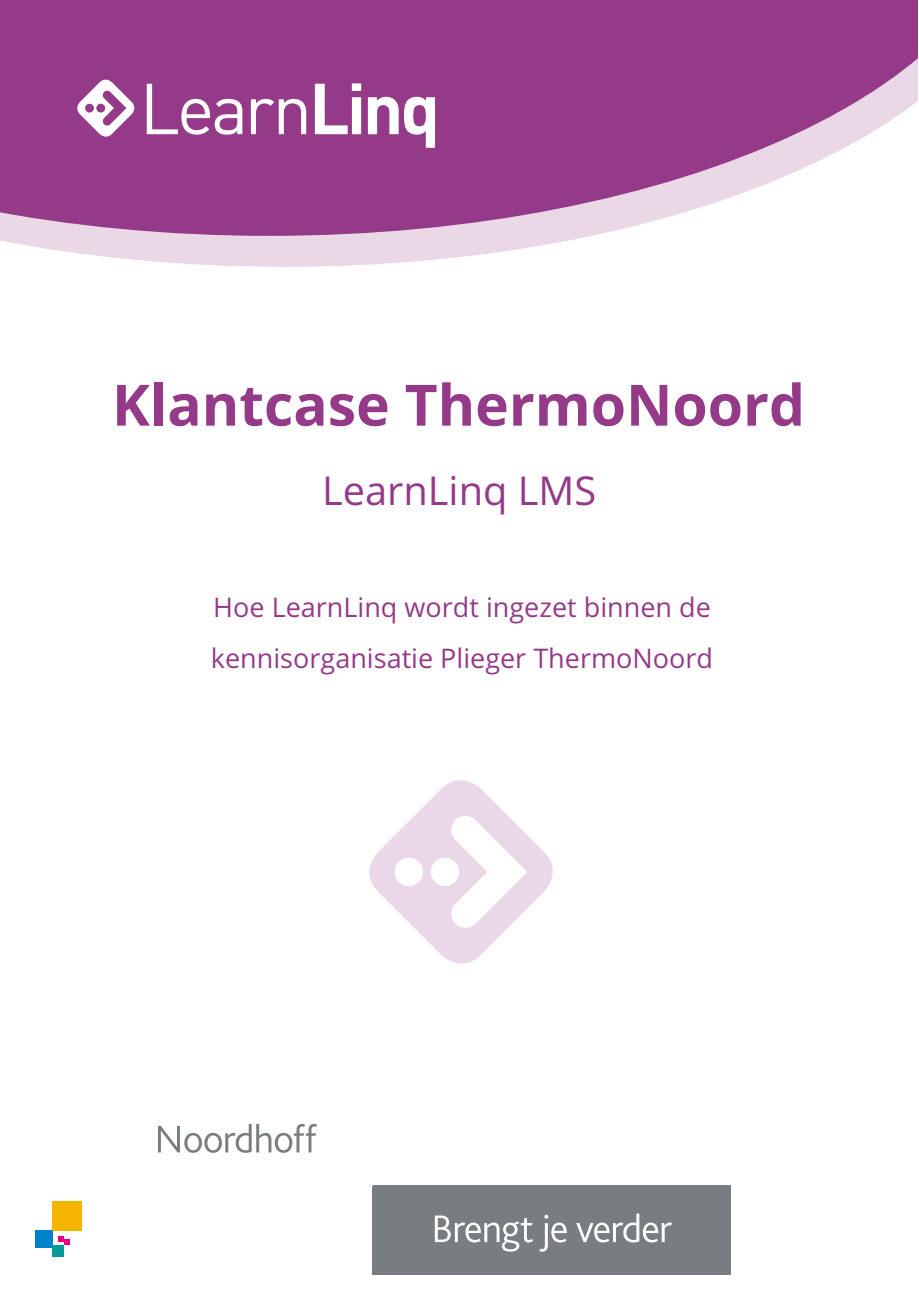
<style>
.page{position:relative;width:919px;height:1289px;background:#fff}
.page>*{position:absolute;margin:0;border:0;box-sizing:border-box;transform-origin:0 0}
.t1{font:700 57px "Open Sans";color:#943a89}
.t2{font:39.75px "Open Sans";color:#943a89}
.t3{font:27px/51px "Open Sans";color:#943a89}
</style>
<div class="page">
<svg style="left:0;top:236px;width:590px;height:31px;fill:#ead8e7"></svg>
<svg style="left:0;top:0;width:917px;height:236px;background:#a55a9c"></svg>
<svg style="left:147px;top:83px;width:288px;height:65px"></svg>
<svg style="left:74px;top:76px;width:64px;height:64px"></svg>
<div style="left:372px;top:1185px;width:359px;height:89px;background:#787d82"></div>
<svg style="left:58px;top:1236px;width:12px;height:8px"></svg>
<div style="left:53px;top:1244px;width:11px;height:12px;background:#009b9b"></div>
<div style="left:35px;top:1230px;width:18px;height:17px;background:#0082c8"></div>
<div style="left:53px;top:1201px;width:29px;height:29px;background:#f5b400"></div>
<svg style="left:158px;top:1123px;width:159px;height:29px"></svg>
<svg style="left:435px;top:1213px;width:237px;height:38px"></svg>
<svg style="left:369px;top:780px;width:183px;height:183px"></svg>
<h1 class="t1" style="left:112px;top:365px;width:694px">Klantcase ThermoNoord</h1>
<h2 class="t2" style="left:322px;top:463px;width:275px">LearnLinq LMS</h2>
<p class="t3" style="left:211px;top:581px;width:503px">Hoe LearnLinq wordt ingezet binnen de kennisorganisatie Plieger ThermoNoord</p>
</div>
